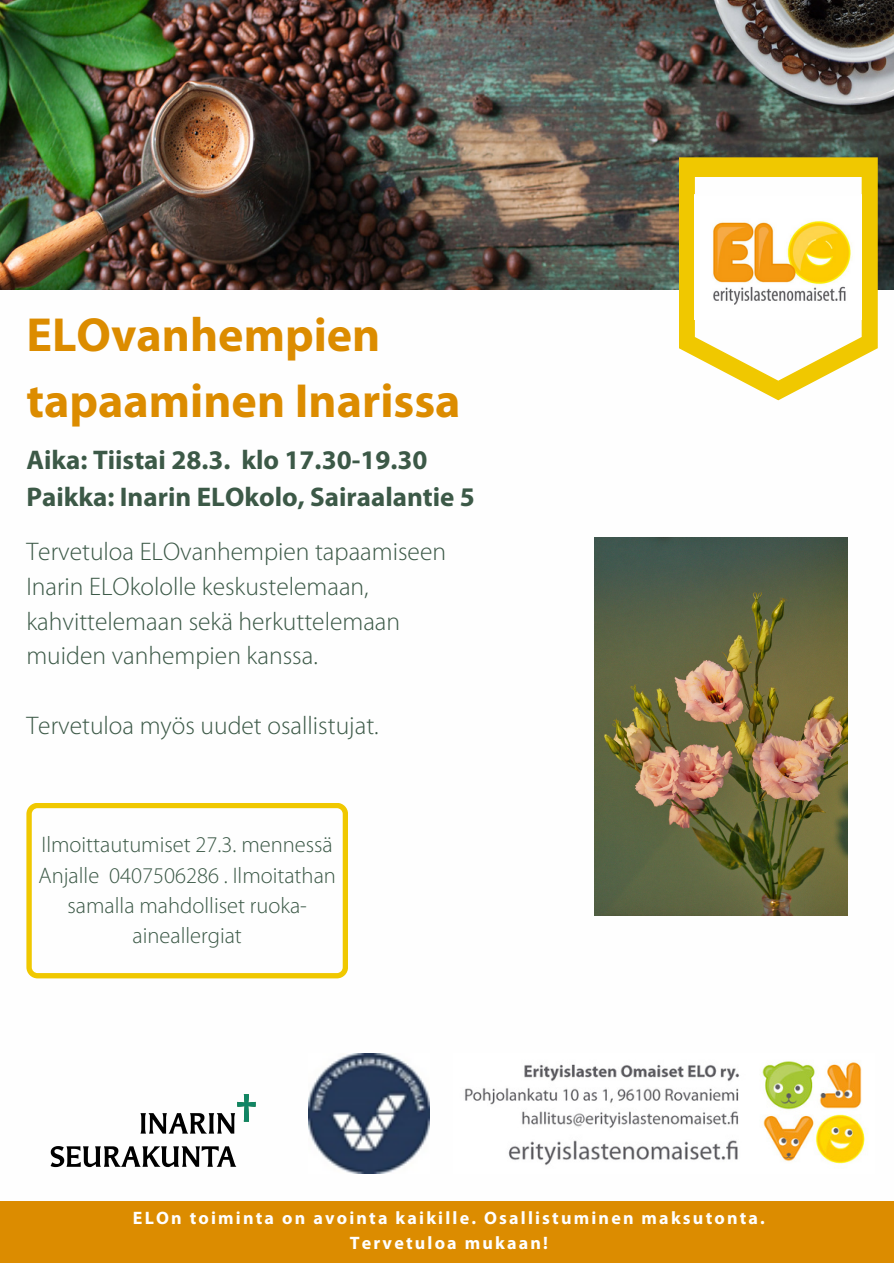
<style>
.page{position:relative;width:894px;height:1264px;background:#fff}
.page>*{position:absolute;margin:0;border:0;box-sizing:border-box;transform-origin:0 0}
.t1{font:700 48px/66.4px "Myriad Pro";color:#dc8c00}
.t2{font:700 27px/37.2px "Myriad Pro";color:#3c5947}
.t3{font:300 25.5px/35px "Myriad Pro";color:#3c5947}
.t4{font:300 22.5px/30.5px "Myriad Pro";color:#3c5947;text-align:center}
.t5{font:700 18px/24.8px "Myriad Pro";letter-spacing:.12em;color:#fff;text-align:center}
</style>
<div class="page">
<img style="left:0;top:0;width:893px;height:289px">
<svg style="left:678px;top:157px;width:199px;height:243px;fill:#f0c800"></svg>
<svg style="left:694px;top:177px;width:167px;height:204px"></svg>
<div style="left:715px;top:216px;width:125px;height:125px;background:#fefefe;border-radius:50%"></div>
<img style="left:694px;top:195px;width:167px;height:125px">
<svg style="left:26px;top:803px;width:322px;height:175px"></svg>
<div style="left:0;top:1200px;width:893px;height:62px;background:#dc8c00"></div>
<img style="left:465px;top:1061px;width:400px;height:104px">
<img style="left:308px;top:1053px;width:121px;height:120px">
<svg style="left:140px;top:1094px;width:115px;height:39px"></svg>
<svg style="left:51px;top:1146px;width:185px;height:21px"></svg>
<img style="left:594px;top:538px;width:253px;height:377px">
<h1 class="t1" style="left:26px;top:305px;width:435px">ELOvanhempien tapaaminen Inarissa</h1>
<p class="t2" style="left:26px;top:444px;width:450px">Aika: Tiistai 28.3. klo 17.30-19.30<br>Paikka: Inarin ELOkolo, Sairaalantie 5</p>
<p class="t3" style="left:26px;top:536px;width:421px">Tervetuloa ELOvanhempien tapaamiseen Inarin ELOkololle keskustelemaan, kahvittelemaan sekä herkuttelemaan muiden vanhempien kanssa.</p>
<p class="t3" style="left:26px;top:710px;width:353px">Tervetuloa myös uudet osallistujat.</p>
<p class="t4" style="left:38px;top:831px;width:299px">Ilmoittautumiset 27.3. mennessä<br>Anjalle 0407506286 . Ilmoitathan samalla mahdolliset ruoka&shy;aineallergiat</p>
<p class="t5" style="left:133px;top:1207px;width:633px">ELOn toiminta on avointa kaikille. Osallistuminen maksutonta.<br>Tervetuloa mukaan!</p>
</div>
